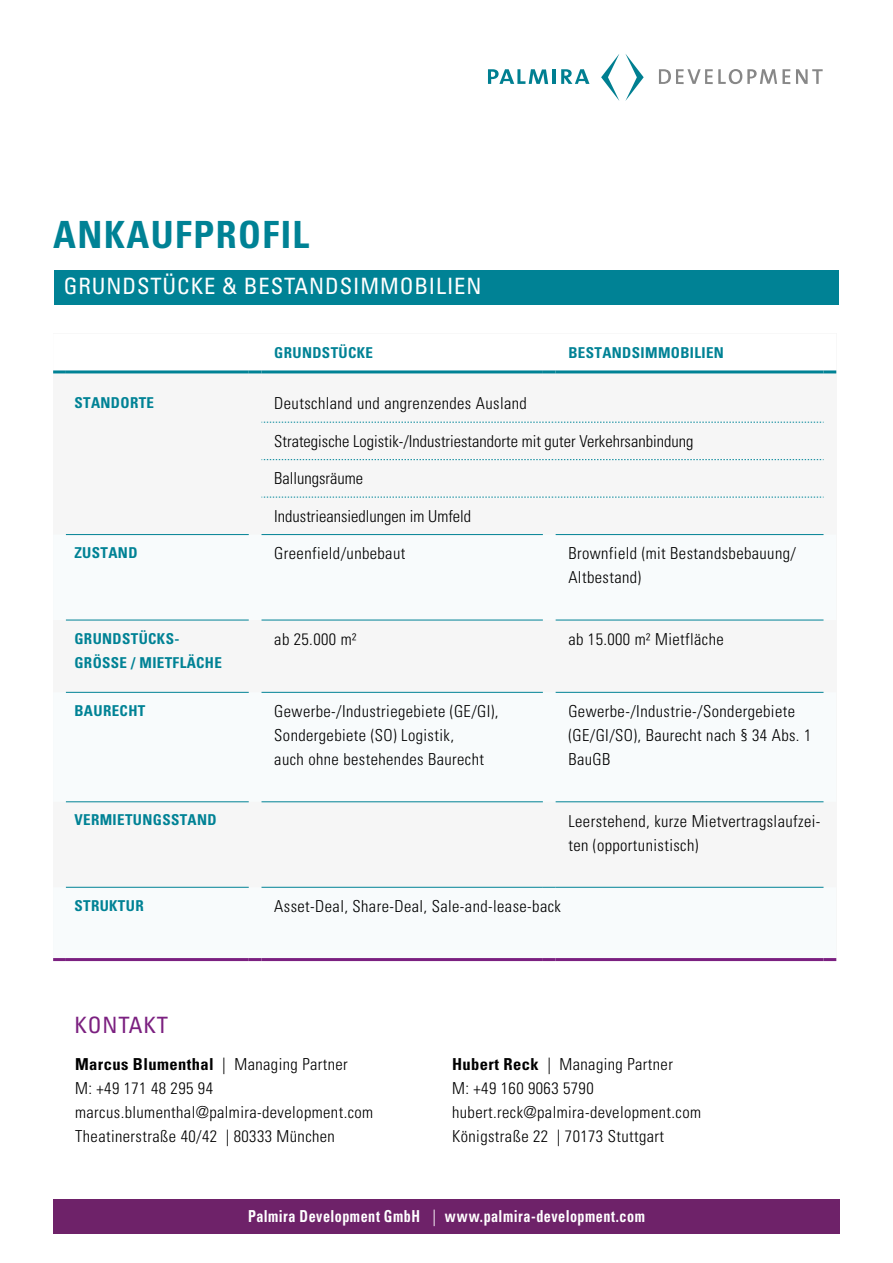
<style>
.page{position:relative;width:893px;height:1263px;background:#fff}
.page>*{position:absolute;margin:0;border:0;box-sizing:border-box;transform-origin:0 0}
.t1{font:700 condensed 37.5px "Univers LT Std";letter-spacing:.04em;color:#008295}
.t2{font:condensed 22.5px "Univers LT Std";letter-spacing:.04em;color:#fff}
.t3{font:condensed 22.5px "Univers LT Std";letter-spacing:.04em;color:#7b2080}
.t4{font:300 condensed 16.5px/24px "Univers LT Std";letter-spacing:.025em;color:#000}
.t5{font:300 condensed 16.5px "Univers LT Std";color:#000}
.t6{font:700 condensed 16.5px "Univers LT Std";letter-spacing:.035em;color:#fff;scale:.86 1}
.t7{font:700 condensed 15px/24px "Univers LT Std";letter-spacing:.025em;color:#008295}
.s1{font-weight:700}
.s2{font-weight:300}
</style>
<div class="page">
<div style="left:54px;top:270px;width:785px;height:34px;background:#008295"></div>
<div style="left:53px;top:1199px;width:787px;height:34px;background:#6e2269"></div>
<svg style="left:488px;top:69px;width:60px;height:15px"></svg>
<hr style="left:553px;top:69px;width:3px;height:15px;background:#007f91">
<svg style="left:561px;top:69px;width:28px;height:15px"></svg>
<svg style="left:601px;top:54px;width:18px;height:47px"></svg>
<svg style="left:625px;top:54px;width:19px;height:47px"></svg>
<svg style="left:659px;top:69px;width:131px;height:15px"></svg>
<svg style="left:796px;top:69px;width:27px;height:15px"></svg>
<div style="left:53px;top:334px;width:783px;height:627px;background:#f6f6f6"></div>
<svg style="left:65px;top:535px;width:759px;height:353px"></svg>
<hr style="left:66px;top:534px;width:183px;height:1px;background:#008295">
<hr style="left:261px;top:534px;width:282px;height:1px;background:#008295">
<hr style="left:556px;top:534px;width:267px;height:1px;background:#008295">
<hr style="left:66px;top:620px;width:183px;height:1px;background:#008295">
<hr style="left:261px;top:620px;width:282px;height:1px;background:#008295">
<hr style="left:556px;top:620px;width:267px;height:1px;background:#008295">
<hr style="left:66px;top:692px;width:183px;height:1px;background:#008295">
<hr style="left:261px;top:692px;width:282px;height:1px;background:#008295">
<hr style="left:556px;top:692px;width:267px;height:1px;background:#008295">
<hr style="left:66px;top:801px;width:183px;height:1px;background:#008295">
<hr style="left:261px;top:801px;width:282px;height:1px;background:#008295">
<hr style="left:556px;top:801px;width:267px;height:1px;background:#008295">
<hr style="left:66px;top:887px;width:183px;height:1px;background:#008295">
<svg style="left:261px;top:422px;width:563px;height:1px"></svg>
<svg style="left:261px;top:459px;width:563px;height:1px"></svg>
<svg style="left:261px;top:497px;width:563px;height:1px"></svg>
<svg style="left:53px;top:958px;width:13px;height:3px"></svg>
<hr style="left:66px;top:958px;width:183px;height:3px;background:#7b2080">
<svg style="left:249px;top:958px;width:12px;height:3px"></svg>
<hr style="left:261px;top:958px;width:282px;height:3px;background:#7b2080">
<svg style="left:543px;top:958px;width:13px;height:3px"></svg>
<hr style="left:556px;top:958px;width:267px;height:3px;background:#7b2080">
<svg style="left:823px;top:958px;width:13px;height:3px"></svg>
<svg style="left:53px;top:370px;width:783px;height:3px;background:#2795a5"></svg>
<hr style="left:261px;top:887px;width:282px;height:1px;background:#008295">
<svg style="left:543px;top:887px;width:13px;height:1px"></svg>
<hr style="left:556px;top:887px;width:267px;height:1px;background:#008295">
<h1 class="t1" style="left:53px;top:212px;width:258px">ANKAUFPROFIL</h1>
<h2 class="t2" style="left:64px;top:272px;width:419px">GRUNDSTÜCKE &amp; BESTANDSIMMOBILIEN</h2>
<p class="t7" style="left:274px;top:340px;width:100px">GRUNDSTÜCKE</p>
<p class="t7" style="left:568px;top:340px;width:157px">BESTANDSIMMOBILIEN</p>
<p class="t7" style="left:74px;top:391px;width:81px">STANDORTE</p>
<p class="t4" style="left:274px;top:392px;width:254px">Deutschland und angrenzendes Ausland</p>
<p class="t5" style="left:274px;top:431px;width:421px">Strategische Logistik-/Industriestandorte mit guter Verkehrsanbindung</p>
<p class="t5" style="left:274px;top:469px;width:90px">Ballungsräume</p>
<p class="t5" style="left:274px;top:506px;width:198px">Industrieansiedlungen im Umfeld</p>
<p class="t7" style="left:74px;top:541px;width:65px">ZUSTAND</p>
<p class="t4" style="left:274px;top:541px;width:133px">Greenfield/unbebaut</p>
<p class="t4" style="left:568px;top:541px;width:229px">Brownfield (mit Bestandsbebauung/<br>Altbestand)</p>
<p class="t7" style="left:74px;top:626px;width:149px">GRUNDSTÜCKS-<br>GRÖSSE / MIETFLÄCHE</p>
<p class="t4" style="left:274px;top:627px;width:84px">ab 25.000 m²</p>
<p class="t4" style="left:568px;top:627px;width:157px">ab 15.000 m² Mietfläche</p>
<p class="t7" style="left:74px;top:698px;width:72px">BAURECHT</p>
<p class="t4" style="left:274px;top:699px;width:226px">Gewerbe-/Industriegebiete (GE/GI),<br>Sondergebiete (SO) Logistik,<br>auch ohne bestehendes Baurecht</p>
<p class="t4" style="left:568px;top:699px;width:244px">Gewerbe-/Industrie-/Sondergebiete (GE/GI/SO), Baurecht nach § 34 Abs. 1<br>BauGB</p>
<p class="t7" style="left:74px;top:808px;width:144px">VERMIETUNGSSTAND</p>
<p class="t4" style="left:568px;top:809px;width:254px">Leerstehend, kurze Mietvertragslaufzei&shy;ten (opportunistisch)</p>
<p class="t7" style="left:74px;top:893px;width:71px">STRUKTUR</p>
<p class="t4" style="left:274px;top:894px;width:288px">Asset-Deal, Share-Deal, Sale-and-lease-back</p>
<h2 class="t3" style="left:74px;top:1010px;width:95px">KONTAKT</h2>
<p class="t4" style="left:75px;top:1052px;width:300px"><span class="s1">Marcus Blumenthal</span> | Managing Partner<br>M: +49 171 48 295 94 marcus.blumenthal@palmira-development.com Theatinerstraße 40/42 | 80333 München</p>
<p class="t4" style="left:452px;top:1052px;width:250px"><span class="s1">Hubert Reck</span> | Managing Partner<br>M: +49 160 9063 5790 hubert.reck@palmira-development.com<br>Königstraße 22 | 70173 Stuttgart</p>
<p class="t6" style="left:248px;top:1206px;width:463px">Palmira Development GmbH <span class="s2">|</span> www.palmira-development.com</p>
</div>
